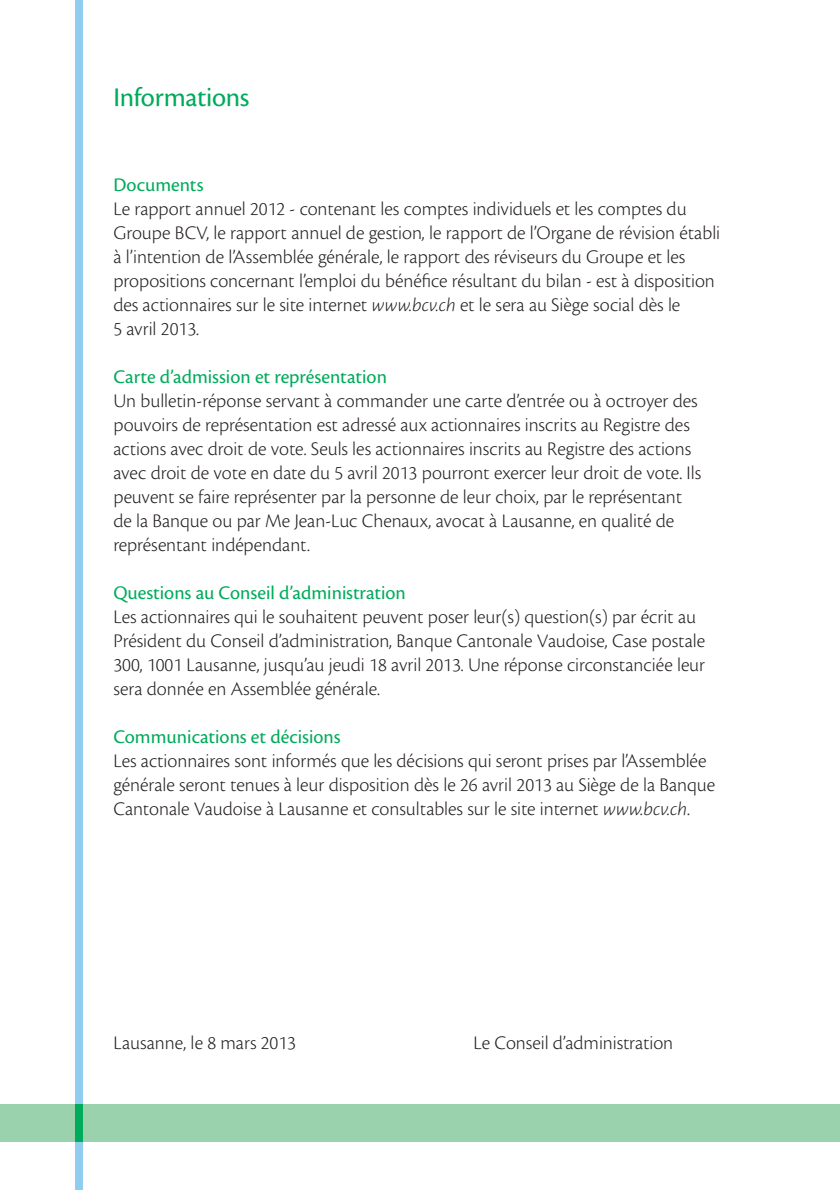
<style>
.page{position:relative;width:840px;height:1190px;background:#fff}
.page>*{position:absolute;margin:0;border:0;box-sizing:border-box;transform-origin:0 0}
.t1{font:28px "Cronos Pro";letter-spacing:-.01em;color:#00ab5b}
.t2{font:300 20px/24px "Cronos Pro";color:#231f20}
.t3{font:20px "Cronos Pro";color:#00ab5b}
.s1{font-style:italic}
</style>
<div class="page">
<div style="left:75px;top:0;width:8px;height:1190px;background:#8fcef1"></div>
<div style="left:0;top:1104px;width:840px;height:38px;background:#9ad2ae"></div>
<div style="left:75px;top:1104px;width:8px;height:38px;background:#00ab5b"></div>
<h1 class="t1" style="left:113px;top:86px;width:138px">Informations</h1>
<p class="t3" style="left:113px;top:176px;width:92px">Documents</p>
<p class="t2" style="left:113px;top:197px;width:608px">Le rapport annuel 2012 - contenant les comptes individuels et les comptes du Groupe BCV, le rapport annuel de gestion, le rapport de l’Organe de révision établi à l’intention de l’Assemblée générale, le rapport des réviseurs du Groupe et les propositions concernant l’emploi du bénéfice résultant du bilan - est à disposition des actionnaires sur le site internet <span class="s1">www.bcv.ch</span> et le sera au Siège social dès le<br>5 avril 2013.</p>
<p class="t3" style="left:113px;top:368px;width:275px">Carte d’admission et représentation</p>
<p class="t2" style="left:113px;top:389px;width:589px">Un bulletin-réponse servant à commander une carte d’entrée ou à octroyer des pouvoirs de représentation est adressé aux actionnaires inscrits au Registre des actions avec droit de vote. Seuls les actionnaires inscrits au Registre des actions avec droit de vote en date du 5 avril 2013 pourront exercer leur droit de vote. Ils peuvent se faire représenter par la personne de leur choix, par le représentant de la Banque ou par Me Jean-Luc Chenaux, avocat à Lausanne, en qualité de représentant indépendant.</p>
<p class="t3" style="left:113px;top:584px;width:294px">Questions au Conseil d’administration</p>
<p class="t2" style="left:113px;top:605px;width:593px">Les actionnaires qui le souhaitent peuvent poser leur(s) question(s) par écrit au Président du Conseil d’administration, Banque Cantonale Vaudoise, Case postale 300, 1001 Lausanne, jusqu’au jeudi 18 avril 2013. Une réponse circonstanciée leur sera donnée en Assemblée générale.</p>
<p class="t3" style="left:113px;top:728px;width:229px">Communications et décisions</p>
<p class="t2" style="left:113px;top:749px;width:603px">Les actionnaires sont informés que les décisions qui seront prises par l’Assemblée générale seront tenues à leur disposition dès le 26 avril 2013 au Siège de la Banque<br>Cantonale Vaudoise à Lausanne et consultables sur le site internet <span class="s1">www.bcv.ch</span>.</p>
<p class="t2" style="left:113px;top:1031px;width:184px">Lausanne, le 8 mars 2013</p>
<p class="t2" style="left:474px;top:1031px;width:201px">Le Conseil d’administration</p>
</div>
